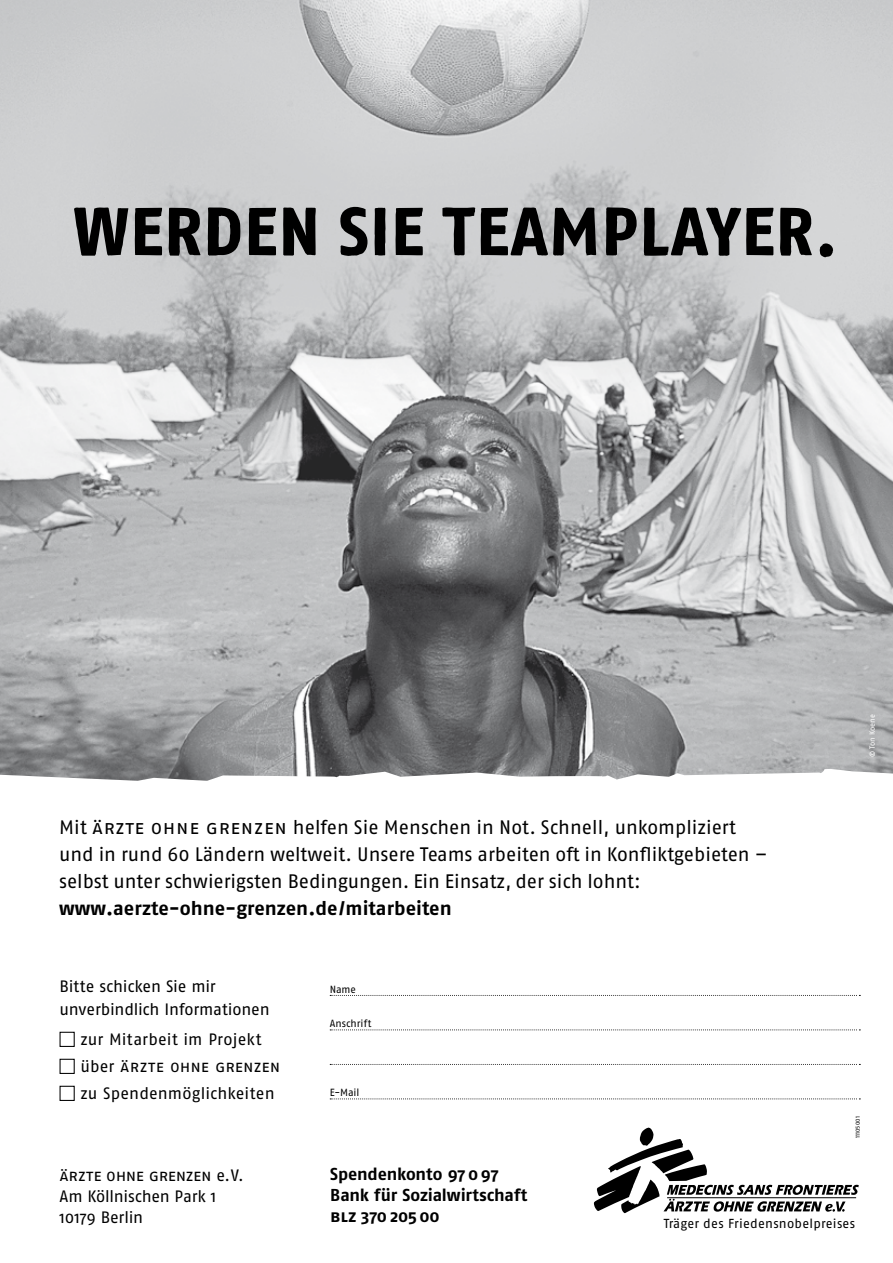
<style>
.page{position:relative;width:893px;height:1263px;background:#fff}
.page>*{position:absolute;margin:0;border:0;box-sizing:border-box;transform-origin:0 0}
.t1{font:67.65px "Fago Rough Bold Lf";letter-spacing:.02em;color:#000}
.t2{font:19.5px/27px "Fago OT";color:#000}
.t3{font:700 19.5px "Fago OT";letter-spacing:.005em;color:#000}
.t4{font:700 17.25px/21px "Fago OT";letter-spacing:-.01em;color:#000}
.t5{font:16.5px/21px "Fago OT";color:#000}
.t6{font:13.05px "Fago OT";letter-spacing:.015em;color:#000}
.t7{font:10.35px "Fago OT";color:#000}
.t8{font:7.5px "Fago OT";letter-spacing:.005em;color:#fff}
.t9{font:6px "Fago OT";letter-spacing:.025em;color:#000}
</style>
<div class="page">
<svg style="left:330px;top:995px;width:530px;height:1px"></svg>
<svg style="left:330px;top:1029px;width:530px;height:1px"></svg>
<svg style="left:330px;top:1064px;width:530px;height:1px"></svg>
<svg style="left:330px;top:1098px;width:530px;height:1px"></svg>
<img style="left:0;top:0;width:893px;height:781px">
<div style="left:60px;top:1032px;width:15px;height:15px;border:1px solid #000"></div>
<div style="left:60px;top:1059px;width:15px;height:15px;border:1px solid #000"></div>
<div style="left:60px;top:1086px;width:15px;height:15px;border:1px solid #000"></div>
<svg style="left:594px;top:1127px;width:265px;height:86px"></svg>
<h1 class="t1" style="left:75px;top:194px;width:766px">WERDEN SIE TEAMPLAYER.</h1>
<p class="t8" style="left:868px;top:757px;width:44px;rotate:-90deg">© Ton Koene</p>
<p class="t2" style="left:59px;top:813px;width:710px">Mit ärzte ohne grenzen helfen Sie Menschen in Not. Schnell, unkompliziert und in rund 60 Ländern weltweit. Unsere Teams arbeiten oft in Konfliktgebieten – selbst unter schwierigsten Bedingungen. Ein Einsatz, der sich lohnt:</p>
<p class="t3" style="left:59px;top:896px;width:394px">www.aerzte-ohne-grenzen.de/mitarbeiten</p>
<p class="t5" style="left:60px;top:975px;width:212px;line-height:22.5px">Bitte schicken Sie mir unverbindlich Informationen</p>
<p class="t5" style="left:80px;top:1025px;width:201px;line-height:27px">zur Mitarbeit im Projekt über ärzte ohne grenzen zu Spendenmöglichkeiten</p>
<p class="t5" style="left:60px;top:1165px;width:186px">ärzte ohne grenzen e.V.<br>Am Köllnischen Park 1<br>10179 Berlin</p>
<p class="t7" style="left:330px;top:983px;width:28px">Name</p>
<p class="t7" style="left:330px;top:1017px;width:43px">Anschrift</p>
<p class="t7" style="left:330px;top:1086px;width:31px">E-Mail</p>
<p class="t4" style="left:330px;top:1163px;width:199px">Spendenkonto 97 0 97<br>Bank für Sozialwirtschaft blz 370 205 00</p>
<p class="t9" style="left:854px;top:1138px;width:24px;rotate:-90deg">11105001</p>
<p class="t6" style="left:664px;top:1216px;width:193px">Träger des Friedensnobelpreises</p>
</div>
